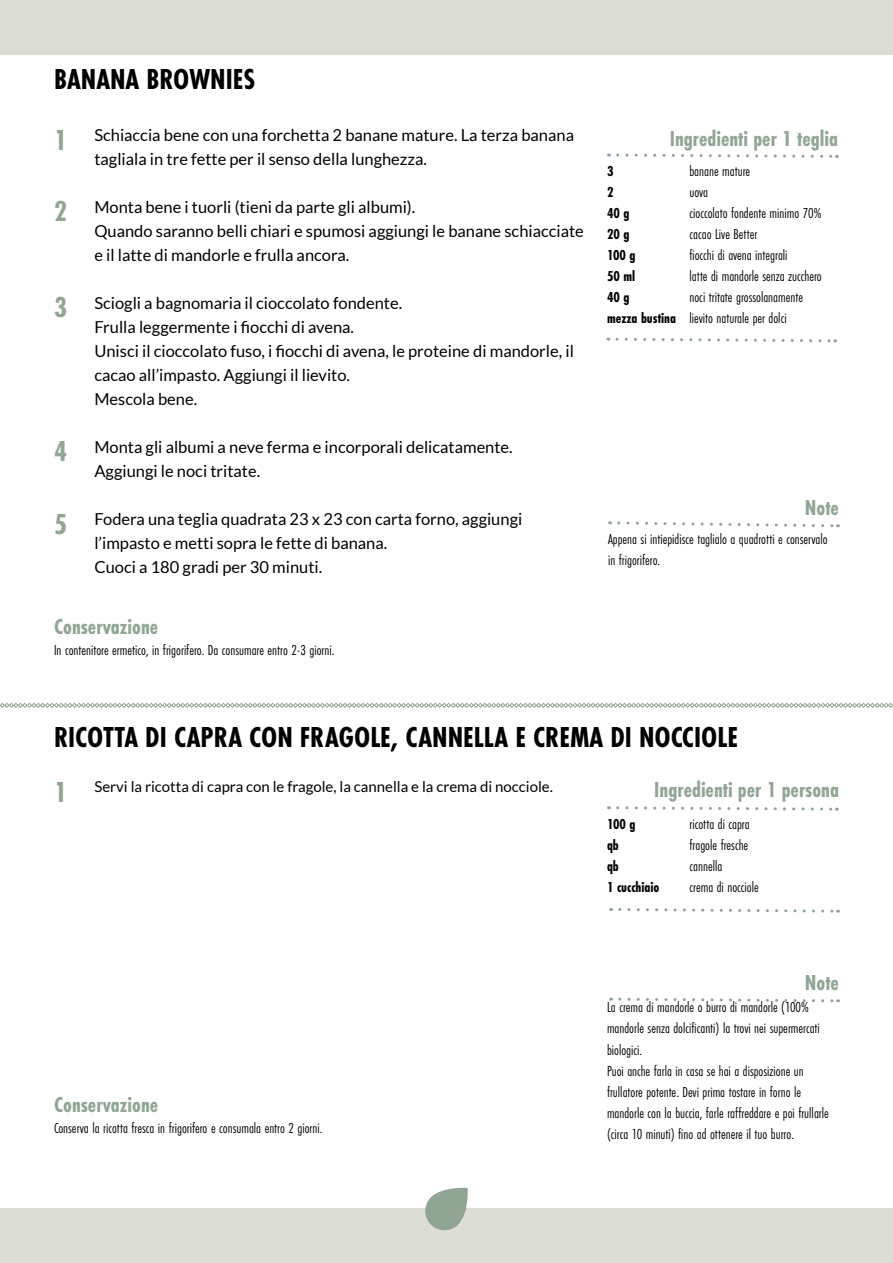
<style>
.page{position:relative;width:893px;height:1263px;background:#fff}
.page>*{position:absolute;margin:0;border:0;box-sizing:border-box;transform-origin:0 0}
.t1{font:700 30px "Futura PT Cond";color:#000}
.t2{font:700 30px "Futura PT Cond";color:#91a694}
.t3{font:700 22.5px "Futura PT Cond";color:#91a694}
.t4{font:16.5px/24px "Lato";color:#000}
.t5{font:15px/21px "Futura PT Cond";color:#000}
.t6{font:15px "Lato";color:#000}
.t7{font:700 15px/21px "Futura PT Cond";color:#000}
</style>
<div class="page">
<svg style="left:0;top:703px;width:893px;height:5px"></svg>
<div style="left:0;top:0;width:893px;height:54px;background:#dcddd4"></div>
<div style="left:0;top:1209px;width:893px;height:54px;background:#dcddd4"></div>
<svg style="left:425px;top:1188px;width:43px;height:42px"></svg>
<svg style="left:616px;top:153px;width:221px;height:5px"></svg>
<svg style="left:608px;top:337px;width:228px;height:6px"></svg>
<svg style="left:610px;top:521px;width:228px;height:7px"></svg>
<svg style="left:616px;top:806px;width:221px;height:5px"></svg>
<svg style="left:611px;top:908px;width:227px;height:5px"></svg>
<svg style="left:611px;top:997px;width:227px;height:6px"></svg>
<h1 class="t1" style="left:54px;top:61px;width:203px">BANANA BROWNIES</h1>
<p class="t4" style="left:94px;top:123px;width:481px">Schiaccia bene con una forchetta 2 banane mature. La terza banana tagliala in tre fette per il senso della lunghezza.</p>
<p class="t4" style="left:94px;top:195px;width:491px">Monta bene i tuorli (tieni da parte gli albumi).<br>Quando saranno belli chiari e spumosi aggiungi le banane schiacciate e il latte di mandorle e frulla ancora.</p>
<p class="t4" style="left:94px;top:291px;width:481px">Sciogli a bagnomaria il cioccolato fondente.<br>Frulla leggermente i fiocchi di avena.<br>Unisci il cioccolato fuso, i fiocchi di avena, le proteine di mandorle, il cacao all’impasto. Aggiungi il lievito.<br>Mescola bene.</p>
<p class="t4" style="left:94px;top:435px;width:420px">Monta gli albumi a neve ferma e incorporali delicatamente.<br>Aggiungi le noci tritate.</p>
<p class="t4" style="left:94px;top:507px;width:429px">Fodera una teglia quadrata 23 x 23 con carta forno, aggiungi l’impasto e metti sopra le fette di banana.<br>Cuoci a 180 gradi per 30 minuti.</p>
<h1 class="t2" style="left:54px;top:123px;width:14px">1</h1>
<h1 class="t2" style="left:54px;top:194px;width:14px">2</h1>
<h1 class="t2" style="left:54px;top:290px;width:14px">3</h1>
<h1 class="t2" style="left:54px;top:434px;width:14px">4</h1>
<h1 class="t2" style="left:54px;top:507px;width:14px">5</h1>
<h2 class="t3" style="left:54px;top:613px;width:106px">Conservazione</h2>
<p class="t5" style="left:54px;top:639px;width:282px">In contenitore ermetico, in frigorifero. Da consumare entro 2-3 giorni.</p>
<h2 class="t3" style="left:670px;top:126px;width:170px">Ingredienti per 1 teglia</h2>
<p class="t5" style="left:689px;top:161px;width:134px">banane mature<br>uova<br>cioccolato fondente minimo 70% cacao Live Better<br>fiocchi di avena integrali<br>latte di mandorle senza zucchero noci tritate grossolanamente lievito naturale per dolci</p>
<p class="t7" style="left:607px;top:161px;width:71px">3<br>2<br>40 g<br>20 g<br>100 g<br>50 ml<br>40 g<br>mezza bustina</p>
<h2 class="t3" style="left:805px;top:494px;width:36px">Note</h2>
<p class="t5" style="left:608px;top:528px;width:221px">Appena si intiepidisce taglialo a quadrotti e conservalo in frigorifero.</p>
<h1 class="t1" style="left:54px;top:720px;width:685px">RICOTTA DI CAPRA CON FRAGOLE, CANNELLA E CREMA DI NOCCIOLE</h1>
<p class="t6" style="left:94px;top:779px;width:460px">Servi la ricotta di capra con le fragole, la cannella e la crema di nocciole.</p>
<p class="t5" style="left:689px;top:813px;width:71px">ricotta di capra fragole fresche cannella<br>crema di nocciole</p>
<h1 class="t2" style="left:54px;top:774px;width:14px">1</h1>
<h2 class="t3" style="left:654px;top:776px;width:186px">Ingredienti per 1 persona</h2>
<p class="t7" style="left:607px;top:813px;width:54px">100 g<br>qb<br>qb<br>1 cucchiaio</p>
<h2 class="t3" style="left:54px;top:1091px;width:106px">Conservazione</h2>
<p class="t5" style="left:54px;top:1117px;width:270px">Conserva la ricotta fresca in frigorifero e consumala entro 2 giorni.</p>
<h2 class="t3" style="left:805px;top:970px;width:36px">Note</h2>
<p class="t5" style="left:607px;top:997px;width:223px">La crema di mandorle o burro di mandorle (100% mandorle senza dolcificanti) la trovi nei supermercati biologici.<br>Puoi anche farla in casa se hai a disposizione un frullatore potente. Devi prima tostare in forno le mandorle con la buccia, farle raffreddare e poi frullarle (circa 10 minuti) fino ad ottenere il tuo burro.</p>
</div>
